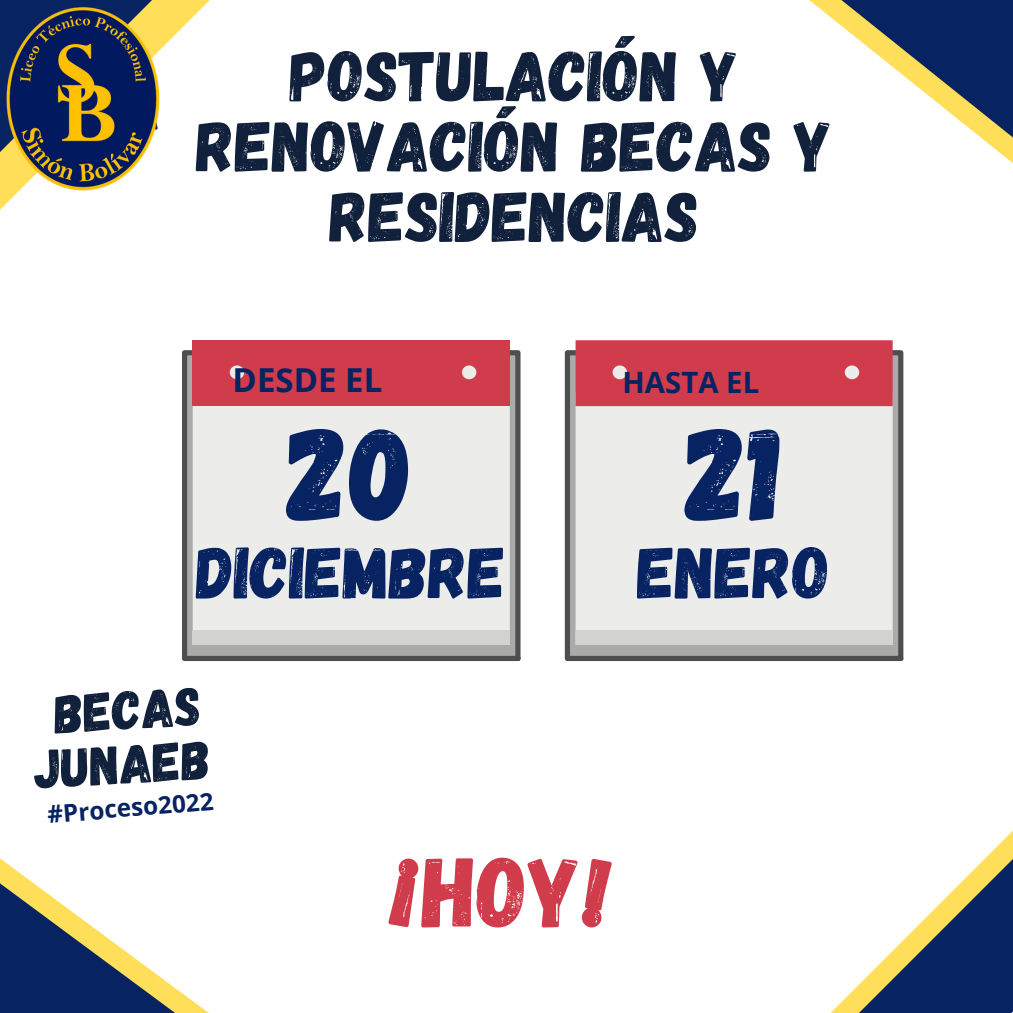
<style>
.page{position:relative;width:1013px;height:1013px;background:#fff}
.page>*{position:absolute;margin:0;border:0;box-sizing:border-box;transform-origin:0 0}
.t1{font:132px "Gagalin";color:#072362}
.t2{font:98.75px "Gagalin";color:#d03c4b}
.t3{font:72.88px "Gagalin";color:#072362}
.t4{font:71.25px/70.2px "Gagalin";color:#12213b;text-align:center}
.t5{font:54.88px/54.1px "Gagalin";color:#12213b;text-align:center}
.t6{font:700 33px "Open Sans";color:#072362}
.t7{font:700 29.38px "Open Sans";color:#072362}
.t8{font:700 24.25px "Open Sans";color:#072362}
</style>
<div class="page">
<svg style="left:0;top:0;width:190px;height:210px"></svg>
<img style="left:0;top:0;width:166px;height:206px">
<svg style="left:831px;top:831px;width:181px;height:181px"></svg>
<svg style="left:182px;top:350px;width:338px;height:311px;background:#868686"></svg>
<div style="left:193px;top:392px;width:317px;height:252px;background:#ececeb"></div>
<div style="left:193px;top:630px;width:317px;height:14px;background:#d3d2d1"></div>
<div style="left:193px;top:340px;width:317px;height:66px;background:#d03c4b"></div>
<div style="left:230px;top:365px;width:14px;height:14px;background:#ececeb;border-radius:50%"></div>
<div style="left:462px;top:365px;width:14px;height:14px;background:#ececeb;border-radius:50%"></div>
<svg style="left:565px;top:350px;width:338px;height:311px;background:#878686"></svg>
<div style="left:575px;top:392px;width:317px;height:252px;background:#ececeb"></div>
<div style="left:575px;top:630px;width:317px;height:14px;background:#d3d2d1"></div>
<div style="left:575px;top:340px;width:317px;height:66px;background:#d03c4b"></div>
<div style="left:612px;top:365px;width:15px;height:14px;background:#ececeb;border-radius:50%"></div>
<div style="left:844px;top:365px;width:15px;height:14px;background:#ececeb;border-radius:50%"></div>
<svg style="left:809px;top:0;width:203px;height:163px"></svg>
<svg style="left:0;top:858px;width:208px;height:154px"></svg>
<p class="t4" style="left:196px;top:37px;width:637px">POSTULACIÓN Y<br>RENOVACIÓN BECAS Y<br>RESIDENCIAS</p>
<p class="t6" style="left:233px;top:356px;width:151px">DESDE EL</p>
<p class="t7" style="left:622px;top:361px;width:138px">HASTA EL</p>
<p class="t1" style="left:287px;top:388px;width:129px">20</p>
<p class="t3" style="left:196px;top:525px;width:311px">DICIEMBRE</p>
<p class="t1" style="left:685px;top:388px;width:98px">21</p>
<p class="t3" style="left:637px;top:525px;width:194px">ENERO</p>
<p class="t5" style="left:30px;top:685px;width:178px;rotate:-3deg">BECAS<br>JUNAEB</p>
<p class="t8" style="left:46px;top:797px;width:168px;rotate:-5deg">#Proceso2022</p>
<p class="t2" style="left:386px;top:828px;width:228px">¡HOY!</p>
</div>
